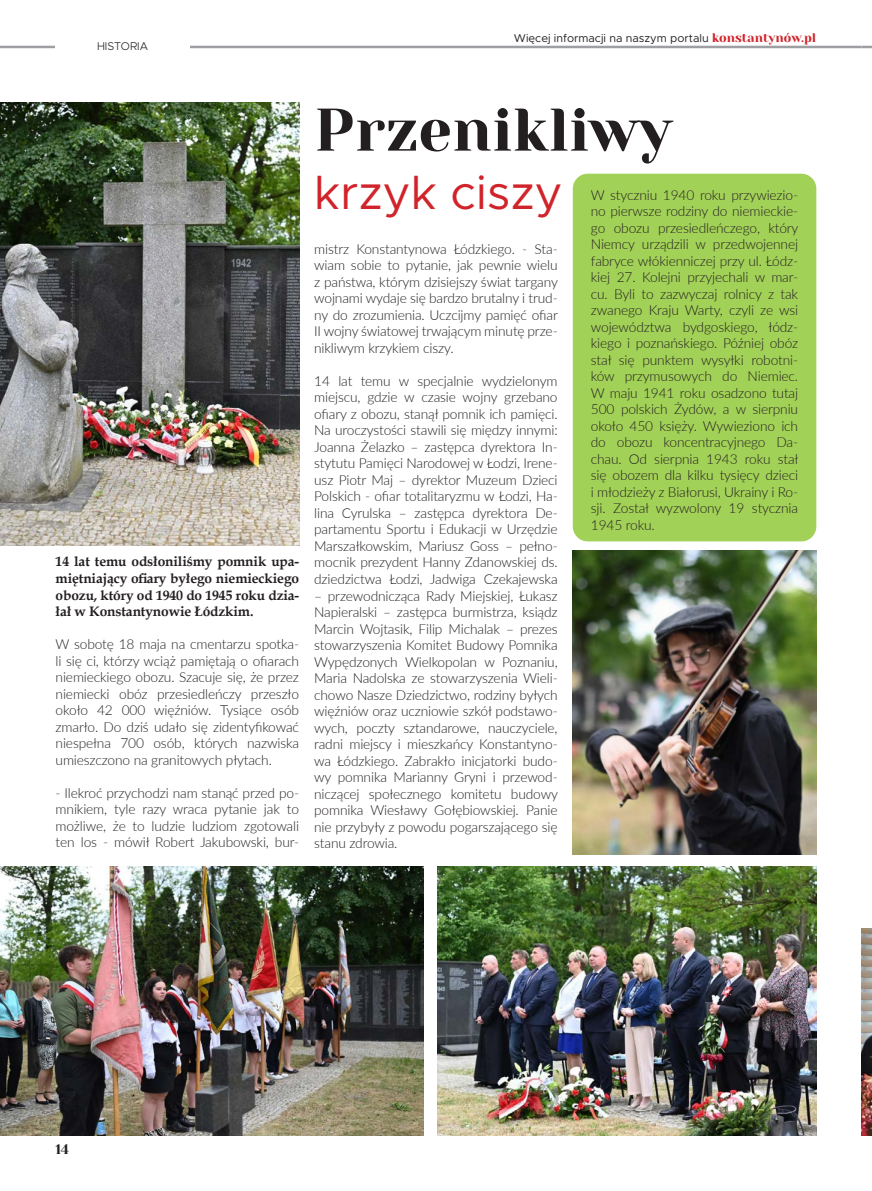
<style>
.page{position:relative;width:872px;height:1191px;background:#fff}
.page>*{position:absolute;margin:0;border:0;box-sizing:border-box;transform-origin:0 0}
.t1{font:60px "Yeseva One";color:#231f20}
.t2{font:47.5px "Metropolis";color:#d1232a}
.t3{font:300 13.75px/16.5px "Lato";letter-spacing:-.01em;color:#231f20;text-align:justify}
.t4{font:700 13.75px/16.5px "Book Antiqua";letter-spacing:-.01em;color:#231f20;text-align:justify}
.t5{font:13.75px "Yeseva One";color:#231f20}
.t6{font:11.25px "Metropolis";color:#231f20}
.t7{font:300 11.25px "Metropolis";color:#231f20}
.s1{font-family:"Yeseva One";font-size:12.5px;color:#d1232a}
</style>
<div class="page">
<hr style="left:0;top:46px;width:861px;height:2px;background:#9d9fa2">
<svg style="left:861px;top:46px;width:11px;height:2px"></svg>
<div style="left:573px;top:174px;width:243px;height:367px;background:#a2d158;border-radius:15px"></div>
<img style="left:0;top:103px;width:299px;height:443px">
<img style="left:0;top:866px;width:423px;height:269px">
<img style="left:438px;top:866px;width:378px;height:269px">
<img style="left:573px;top:550px;width:243px;height:304px">
<div style="left:55px;top:41px;width:135px;height:11px;background:#fff"></div>
<img style="left:861px;top:928px;width:11px;height:207px">
<p class="t7" style="left:97px;top:40px;width:53px">HISTORIA</p>
<p class="t6" style="left:514px;top:32px;width:304px">Więcej informacji na naszym portalu <span class="s1">konstantynów.pl</span></p>
<p class="t4" style="left:56px;top:553px;width:245px">14 lat temu odsłoniliśmy pomnik upa&shy;miętniający ofiary byłego niemieckiego obozu, który od 1940 do 1945 roku dzia&shy;łał w Konstantynowie Łódzkim.</p>
<p class="t3" style="left:56px;top:635px;width:245px">W sobotę 18 maja na cmentarzu spotka&shy;li się ci, którzy wciąż pamiętają o ofiarach niemieckiego obozu. Szacuje się, że przez niemiecki obóz przesiedleńczy przeszło około 42 000 więźniów. Tysiące osób zmarło. Do dziś udało się zidentyfikować niespełna 700 osób, których nazwiska umieszczono na granitowych płytach.</p>
<p class="t3" style="left:56px;top:784px;width:245px">- Ilekroć przychodzi nam stanąć przed po&shy;mnikiem, tyle razy wraca pytanie jak to możliwe, że to ludzie ludziom zgotowali ten los - mówił Robert Jakubowski, bur-</p>
<p class="t1" style="left:314px;top:94px;width:359px">Przenikliwy</p>
<p class="t2" style="left:314px;top:163px;width:250px">krzyk ciszy</p>
<p class="t3" style="left:314px;top:240px;width:245px">mistrz Konstantynowa Łódzkiego. - Sta&shy;wiam sobie to pytanie, jak pewnie wielu z państwa, którym dzisiejszy świat targany wojnami wydaje się bardzo brutalny i trud&shy;ny do zrozumienia. Uczcijmy pamięć ofiar II wojny światowej trwającym minutę prze&shy;nikliwym krzykiem ciszy.</p>
<p class="t3" style="left:314px;top:372px;width:245px">14 lat temu w specjalnie wydzielonym miejscu, gdzie w czasie wojny grzebano ofiary z obozu, stanął pomnik ich pamięci.<br>Na uroczystości stawili się między innymi:<br>Joanna Żelazko – zastępca dyrektora In&shy;stytutu Pamięci Narodowej w Łodzi, Irene&shy;usz Piotr Maj – dyrektor Muzeum Dzieci Polskich - ofiar totalitaryzmu w Łodzi, Ha&shy;lina Cyrulska – zastępca dyrektora De&shy;partamentu Sportu i Edukacji w Urzędzie Marszałkowskim, Mariusz Goss – pełno&shy;mocnik prezydent Hanny Zdanowskiej ds. dziedzictwa Łodzi, Jadwiga Czekajewska</p>
<p class="t3" style="left:314px;top:587px;width:245px">– przewodnicząca Rady Miejskiej, Łukasz Napieralski – zastępca burmistrza, ksiądz Marcin Wojtasik, Filip Michalak – prezes stowarzyszenia Komitet Budowy Pomnika Wypędzonych Wielkopolan w Poznaniu, Maria Nadolska ze stowarzyszenia Wieli&shy;chowo Nasze Dziedzictwo, rodziny byłych więźniów oraz uczniowie szkół podstawo&shy;wych, poczty sztandarowe, nauczyciele, radni miejscy i mieszkańcy Konstantyno&shy;wa Łódzkiego. Zabrakło inicjatorki budo&shy;wy pomnika Marianny Gryni i przewod&shy;niczącej społecznego komitetu budowy pomnika Wiesławy Gołębiowskiej. Panie nie przybyły z powodu pogarszającego się stanu zdrowia.</p>
<p class="t3" style="left:591px;top:186px;width:209px">W styczniu 1940 roku przywiezio&shy;no pierwsze rodziny do niemieckie&shy;go obozu przesiedleńczego, który Niemcy urządzili w przedwojennej fabryce włókienniczej przy ul. Łódz&shy;kiej 27. Kolejni przyjechali w mar&shy;cu. Byli to zazwyczaj rolnicy z tak zwanego Kraju Warty, czyli ze wsi województwa bydgoskiego, łódz&shy;kiego i poznańskiego. Później obóz stał się punktem wysyłki robotni&shy;ków przymusowych do Niemiec.<br>W maju 1941 roku osadzono tutaj 500 polskich Żydów, a w sierpniu około 450 księży. Wywieziono ich do obozu koncentracyjnego Da&shy;chau. Od sierpnia 1943 roku stał się obozem dla kilku tysięcy dzieci i młodzieży z Białorusi, Ukrainy i Ro&shy;sji. Został wyzwolony 19 stycznia 1945 roku.</p>
<p class="t5" style="left:56px;top:1141px;width:15px">14</p>
</div>
